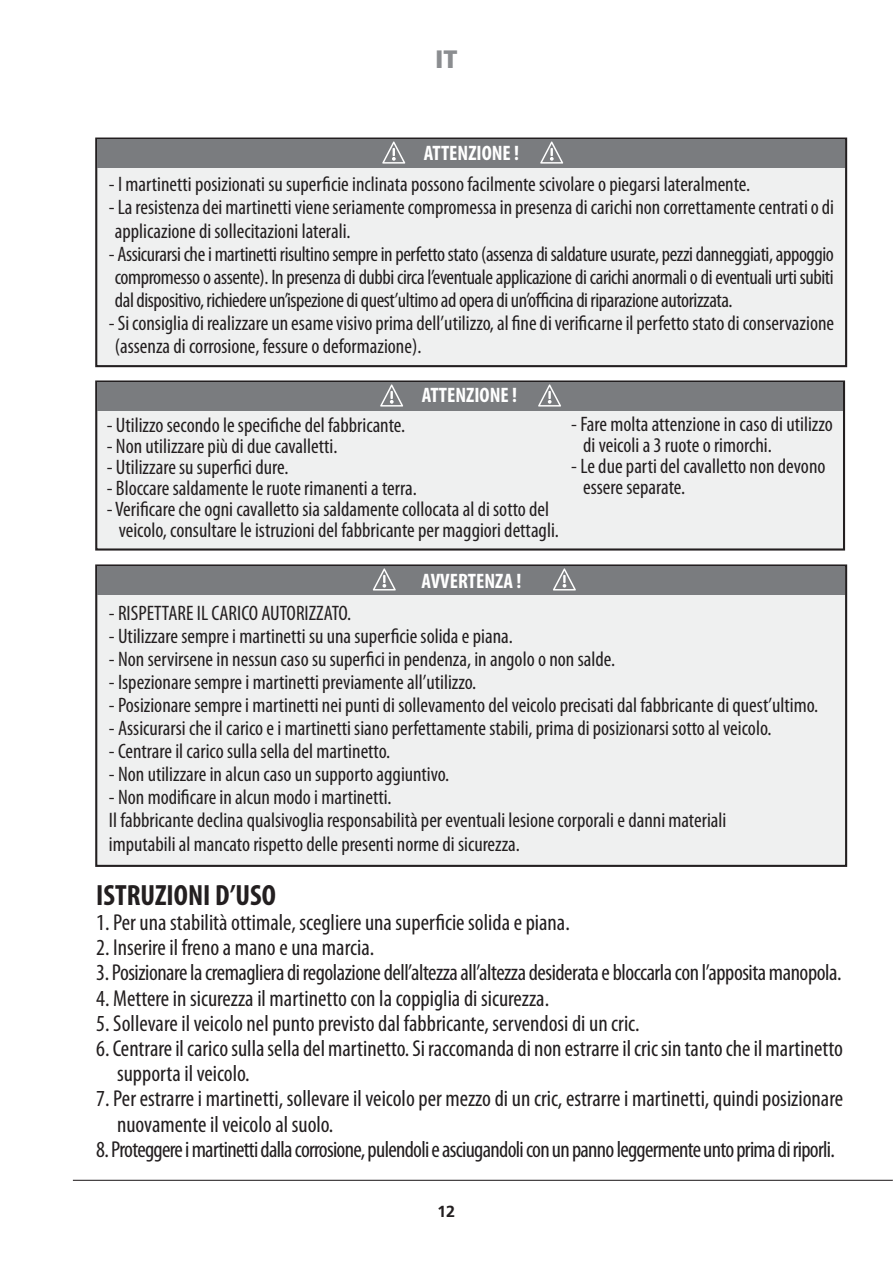
<style>
.page{position:relative;width:893px;height:1263px;background:#fff}
.page>*{position:absolute;margin:0;border:0;box-sizing:border-box;transform-origin:0 0}
.t1{font:700 condensed 29.4px "Myriad Pro";color:#231f20}
.t2{font:900 25.2px "Frutiger LT Std";color:#8b8d90}
.t3{font:condensed 23.1px/25.2px "Myriad Pro";color:#231f20}
.t4{font:condensed 23.1px "Myriad Pro";letter-spacing:-.02em;color:#231f20}
.t5{font:condensed 23.1px "Myriad Pro";letter-spacing:-.03em;color:#231f20}
.t6{font:condensed 21px/23.1px "Myriad Pro";color:#231f20}
.t7{font:700 condensed 21px "Myriad Pro";color:#fff}
.t8{font:500 16.8px "Frutus T";color:#231f20}
</style>
<div class="page">
<hr style="left:73px;top:1180px;width:820px;height:1px;background:#231f20">
<div style="left:96px;top:139px;width:750px;height:227px;background:#eff0f0"></div>
<div style="left:95px;top:138px;width:752px;height:229px;border:2px solid #231f20"></div>
<div style="left:96px;top:566px;width:750px;height:300px;background:#eff0f0"></div>
<div style="left:95px;top:564px;width:752px;height:303px;border:2px solid #231f20"></div>
<div style="left:97px;top:140px;width:748px;height:28px;background:#7a7c7f"></div>
<div style="left:97px;top:567px;width:748px;height:28px;background:#7a7c7f"></div>
<svg style="left:382px;top:142px;width:23px;height:22px"></svg>
<svg style="left:373px;top:568px;width:23px;height:23px"></svg>
<svg style="left:540px;top:142px;width:23px;height:22px"></svg>
<svg style="left:553px;top:568px;width:23px;height:23px"></svg>
<div style="left:96px;top:382px;width:748px;height:168px;background:#eff0f0"></div>
<div style="left:95px;top:380px;width:750px;height:171px;border:2px solid #231f20"></div>
<div style="left:97px;top:383px;width:746px;height:28px;background:#7a7c7f"></div>
<svg style="left:380px;top:384px;width:23px;height:23px"></svg>
<svg style="left:538px;top:384px;width:23px;height:23px"></svg>
<p class="t2" style="left:435px;top:45px;width:24px">IT</p>
<p class="t7" style="left:424px;top:146px;width:97px">ATTENZIONE !</p>
<p class="t6" style="left:109px;top:175px;width:643px">- I martinetti posizionati su superficie inclinata possono facilmente scivolare o piegarsi lateralmente.</p>
<p class="t6" style="left:109px;top:198px;width:727px">- La resistenza dei martinetti viene seriamente compromessa in presenza di carichi non correttamente centrati o di applicazione di sollecitazioni laterali.</p>
<p class="t6" style="left:109px;top:244px;width:726px;text-align:justify">- Assicurarsi che i martinetti risultino sempre in perfetto stato (assenza di saldature usurate, pezzi danneggiati, appoggio compromesso o assente). In presenza di dubbi circa l’eventuale applicazione di carichi anormali o di eventuali urti subiti dal dispositivo, richiedere un’ispezione di quest’ultimo ad opera di un’officina di riparazione autorizzata.</p>
<p class="t6" style="left:109px;top:313px;width:727px">- Si consiglia di realizzare un esame visivo prima dell’utilizzo, al fine di verificarne il perfetto stato di conservazione (assenza di corrosione, fessure o deformazione).</p>
<p class="t7" style="left:422px;top:388px;width:97px">ATTENZIONE !</p>
<p class="t6" style="left:107px;top:415px;width:300px">- Utilizzo secondo le specifiche del fabbricante.</p>
<p class="t6" style="left:107px;top:436px;width:232px">- Non utilizzare più di due cavalletti.</p>
<p class="t6" style="left:107px;top:457px;width:183px">- Utilizzare su superfici dure.</p>
<p class="t6" style="left:107px;top:478px;width:311px">- Bloccare saldamente le ruote rimanenti a terra.</p>
<p class="t6" style="left:107px;top:500px;width:454px;line-height:21px;text-align:center">- Verificare che ogni cavalletto sia saldamente collocata al di sotto del veicolo, consultare le istruzioni del fabbricante per maggiori dettagli.</p>
<p class="t7" style="left:422px;top:574px;width:101px">AVVERTENZA !</p>
<p class="t6" style="left:583px;top:416px;width:251px;line-height:21px;text-indent:-12px">- Fare molta attenzione in caso di utilizzo di veicoli a 3 ruote o rimorchi.</p>
<p class="t6" style="left:583px;top:458px;width:244px;line-height:21px;text-indent:-12px">- Le due parti del cavalletto non devono essere separate.</p>
<p class="t6" style="left:109px;top:603px;width:244px">- RISPETTARE IL CARICO AUTORIZZATO.</p>
<p class="t6" style="left:109px;top:626px;width:405px">- Utilizzare sempre i martinetti su una superficie solida e piana.</p>
<p class="t6" style="left:109px;top:649px;width:508px">- Non servirsene in nessun caso su superfici in pendenza, in angolo o non salde.</p>
<p class="t6" style="left:109px;top:672px;width:369px">- Ispezionare sempre i martinetti previamente all’utilizzo.</p>
<p class="t6" style="left:109px;top:695px;width:711px">- Posizionare sempre i martinetti nei punti di sollevamento del veicolo precisati dal fabbricante di quest’ultimo.</p>
<p class="t6" style="left:109px;top:718px;width:664px">- Assicurarsi che il carico e i martinetti siano perfettamente stabili, prima di posizionarsi sotto al veicolo.</p>
<p class="t6" style="left:109px;top:742px;width:283px">- Centrare il carico sulla sella del martinetto.</p>
<p class="t6" style="left:109px;top:765px;width:342px">- Non utilizzare in alcun caso un supporto aggiuntivo.</p>
<p class="t6" style="left:109px;top:788px;width:619px">- Non modificare in alcun modo i martinetti.<br>Il fabbricante declina qualsivoglia responsabilità per eventuali lesione corporali e danni materiali imputabili al mancato rispetto delle presenti norme di sicurezza.</p>
<h1 class="t1" style="left:96px;top:885px;width:181px">ISTRUZIONI D’USO</h1>
<p class="t3" style="left:96px;top:912px;width:475px">1. Per una stabilità ottimale, scegliere una superficie solida e piana.</p>
<p class="t3" style="left:96px;top:937px;width:279px">2. Inserire il freno a mano e una marcia.</p>
<p class="t4" style="left:96px;top:965px;width:747px">3. Posizionare la cremagliera di regolazione dell’altezza all’altezza desiderata e bloccarla con l’apposita manopola.</p>
<p class="t3" style="left:96px;top:987px;width:454px">4. Mettere in sicurezza il martinetto con la coppiglia di sicurezza.</p>
<p class="t3" style="left:96px;top:1013px;width:545px">5. Sollevare il veicolo nel punto previsto dal fabbricante, servendosi di un cric.</p>
<p class="t3" style="left:117px;top:1038px;width:727px;text-indent:-21px">6. Centrare il carico sulla sella del martinetto. Si raccomanda di non estrarre il cric sin tanto che il martinetto supporta il veicolo.</p>
<p class="t3" style="left:117px;top:1088px;width:727px;text-indent:-21px">7. Per estrarre i martinetti, sollevare il veicolo per mezzo di un cric, estrarre i martinetti, quindi posizionare nuovamente il veicolo al suolo.</p>
<p class="t5" style="left:96px;top:1141px;width:740px">8. Proteggere i martinetti dalla corrosione, pulendoli e asciugandoli con un panno leggermente unto prima di riporli.</p>
<p class="t8" style="left:438px;top:1202px;width:19px">12</p>
</div>
